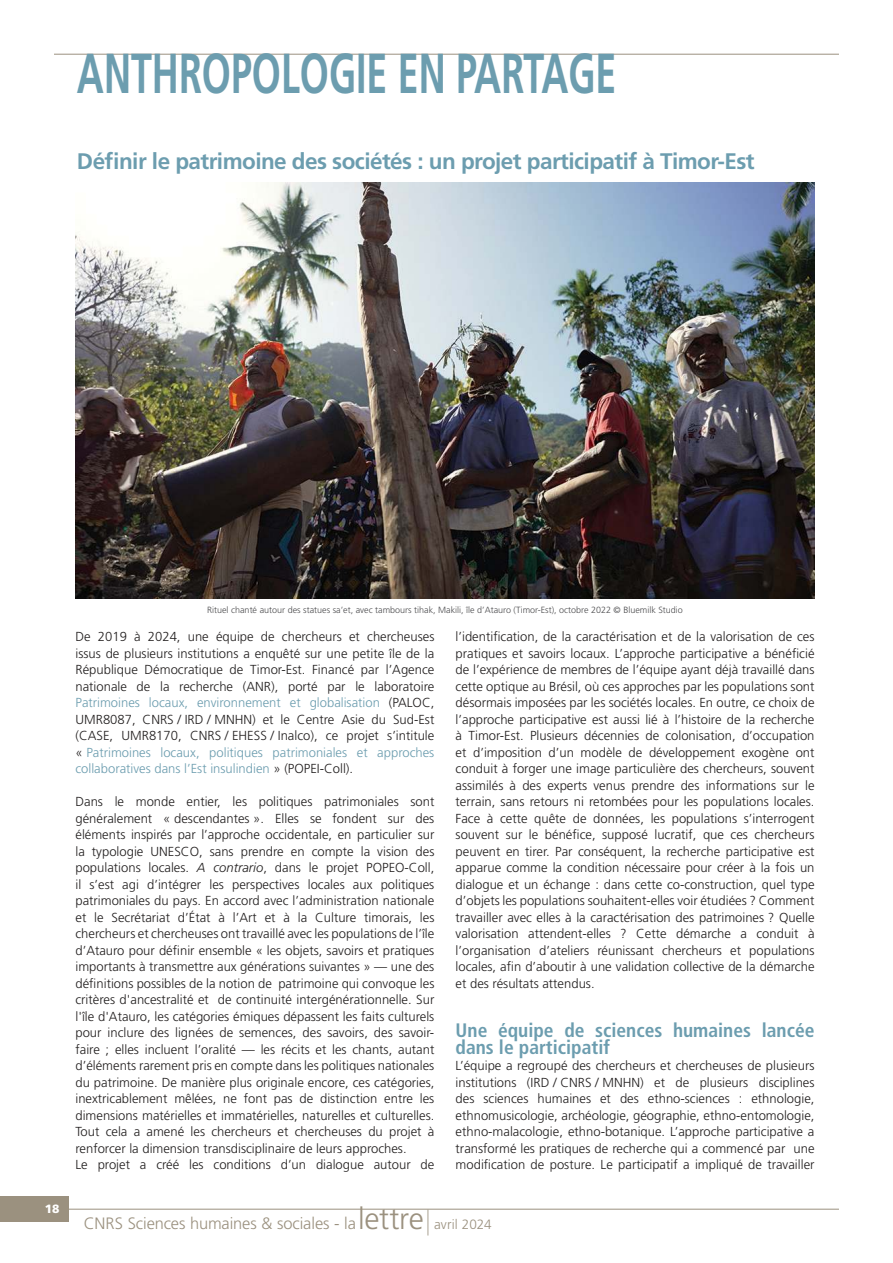
<style>
.page{position:relative;width:893px;height:1263px;background:#fff}
.page>*{position:absolute;margin:0;border:0;box-sizing:border-box;transform-origin:0 0}
.t1{font:700 56.25px "Frutiger LT Std";color:#6c9daf;scale:.67 1}
.t2{font:700 22.5px "Frutiger LT Std";letter-spacing:-.025em;color:#6c9daf}
.t3{font:700 condensed 19.5px/16.5px "Frutiger LT Std";color:#6c9daf}
.t4{font:300 16.5px "Frutiger LT Std";letter-spacing:-.005em;color:#9b917f}
.t5{font:300 13.05px/16.5px "Frutiger LT Std";color:#221f1f;text-align:justify}
.t6{font:900 12px "Frutiger LT Std";color:#fff}
.t7{font:300 9px "Frutiger LT Std";color:#4c4c4e}
.s1{color:#6c9daf}
.s2{font-style:italic}
.s3{font-size:30.15px}
.s4{font-size:25.95px}
.s5{font-size:13.5px}
</style>
<div class="page">
<hr style="left:54px;top:54px;width:785px;height:1px;background:#9b917f">
<hr style="left:68px;top:1209px;width:771px;height:1px;background:#9b917f">
<div style="left:0;top:1196px;width:68px;height:26px;background:#9b917f"></div>
<img style="left:75px;top:183px;width:739px;height:415px">
<h1 class="t1" style="left:77px;top:43px;width:807px">ANTHROPOLOGIE EN PARTAGE</h1>
<h2 class="t2" style="left:77px;top:149px;width:679px">Définir le patrimoine des sociétés : un projet participatif à Timor-Est</h2>
<p class="t6" style="left:45px;top:1202px;width:16px">18</p>
<p class="t7" style="left:207px;top:605px;width:477px">Rituel chanté autour des statues sa’et, avec tambours tihak, Makili, île d’Atauro (Timor-Est), octobre 2022 © Bluemilk Studio</p>
<p class="t5" style="left:75px;top:629px;width:360px">De 2019 à 2024, une équipe de chercheurs et chercheuses issus de plusieurs institutions a enquêté sur une petite île de la République Démocratique de Timor-Est. Financé par l’Agence nationale de la recherche (ANR), porté par le laboratoire <span class="s1">Patrimoines locaux, environnement et globalisation</span> (PALOC, UMR8087, CNRS / IRD / MNHN) et le Centre Asie du Sud-Est (CASE, UMR8170, CNRS / EHESS / Inalco), ce projet s’intitule « <span class="s1">Patrimoines locaux, politiques patrimoniales et approches collaboratives dans l’Est insulindien</span> » (POPEI-Coll).</p>
<p class="t5" style="left:75px;top:794px;width:360px;text-align:left">Dans le monde entier, les politiques patrimoniales sont généralement « descendantes ». Elles se fondent sur des éléments inspirés par l’approche occidentale, en particulier sur la typologie UNESCO, sans prendre en compte la vision des populations locales. <span class="s2">A contrario</span>, dans le projet POPEO-Coll, il s’est agi d’intégrer les perspectives locales aux politiques patrimoniales du pays. En accord avec l’administration nationale et le Secrétariat d’État à l’Art et à la Culture timorais, les chercheurs et chercheuses ont travaillé avec les populations de l’île d’Atauro pour définir ensemble « les objets, savoirs et pratiques importants à transmettre aux générations suivantes » — une des définitions possibles de la notion de patrimoine qui convoque les critères d'ancestralité et de continuité intergénérationnelle. Sur l'île d'Atauro, les catégories émiques dépassent les faits culturels pour inclure des lignées de semences, des savoirs, des savoir&shy;faire ; elles incluent l’oralité — les récits et les chants, autant d’éléments rarement pris en compte dans les politiques nationales du patrimoine. De manière plus originale encore, ces catégories, inextricablement mêlées, ne font pas de distinction entre les dimensions matérielles et immatérielles, naturelles et culturelles.<br>Tout cela a amené les chercheurs et chercheuses du projet à renforcer la dimension transdisciplinaire de leurs approches.<br>Le projet a créé les conditions d’un dialogue autour de</p>
<p class="t5" style="left:456px;top:629px;width:360px">l’identification, de la caractérisation et de la valorisation de ces pratiques et savoirs locaux. L’approche participative a bénéficié de l’expérience de membres de l’équipe ayant déjà travaillé dans cette optique au Brésil, où ces approches par les populations sont désormais imposées par les sociétés locales. En outre, ce choix de l’approche participative est aussi lié à l’histoire de la recherche à Timor-Est. Plusieurs décennies de colonisation, d’occupation et d’imposition d’un modèle de développement exogène ont conduit à forger une image particulière des chercheurs, souvent assimilés à des experts venus prendre des informations sur le terrain, sans retours ni retombées pour les populations locales.<br>Face à cette quête de données, les populations s’interrogent souvent sur le bénéfice, supposé lucratif, que ces chercheurs peuvent en tirer. Par conséquent, la recherche participative est apparue comme la condition nécessaire pour créer à la fois un dialogue et un échange : dans cette co-construction, quel type d’objets les populations souhaitent-elles voir étudiées ? Comment travailler avec elles à la caractérisation des patrimoines ? Quelle valorisation attendent-elles ? Cette démarche a conduit à l’organisation d’ateliers réunissant chercheurs et populations locales, afin d’aboutir à une validation collective de la démarche et des résultats attendus.</p>
<h3 class="t3" style="left:456px;top:1023px;width:360px">Une équipe de sciences humaines lancée dans le participatif</h3>
<p class="t5" style="left:456px;top:1058px;width:360px">L’équipe a regroupé des chercheurs et chercheuses de plusieurs institutions (IRD / CNRS / MNHN) et de plusieurs disciplines des sciences humaines et des ethno-sciences : ethnologie, ethnomusicologie, archéologie, géographie, ethno-entomologie, ethno-malacologie, ethno-botanique. L’approche participative a transformé les pratiques de recherche qui a commencé par une modification de posture. Le participatif a impliqué de travailler</p>
<p class="t4" style="left:84px;top:1217px;width:409px">CNRS Sciences humaines &amp; sociales - la <span class="s3">lettre</span><span class="s4">|</span> <span class="s5">avril 2024</span></p>
</div>
